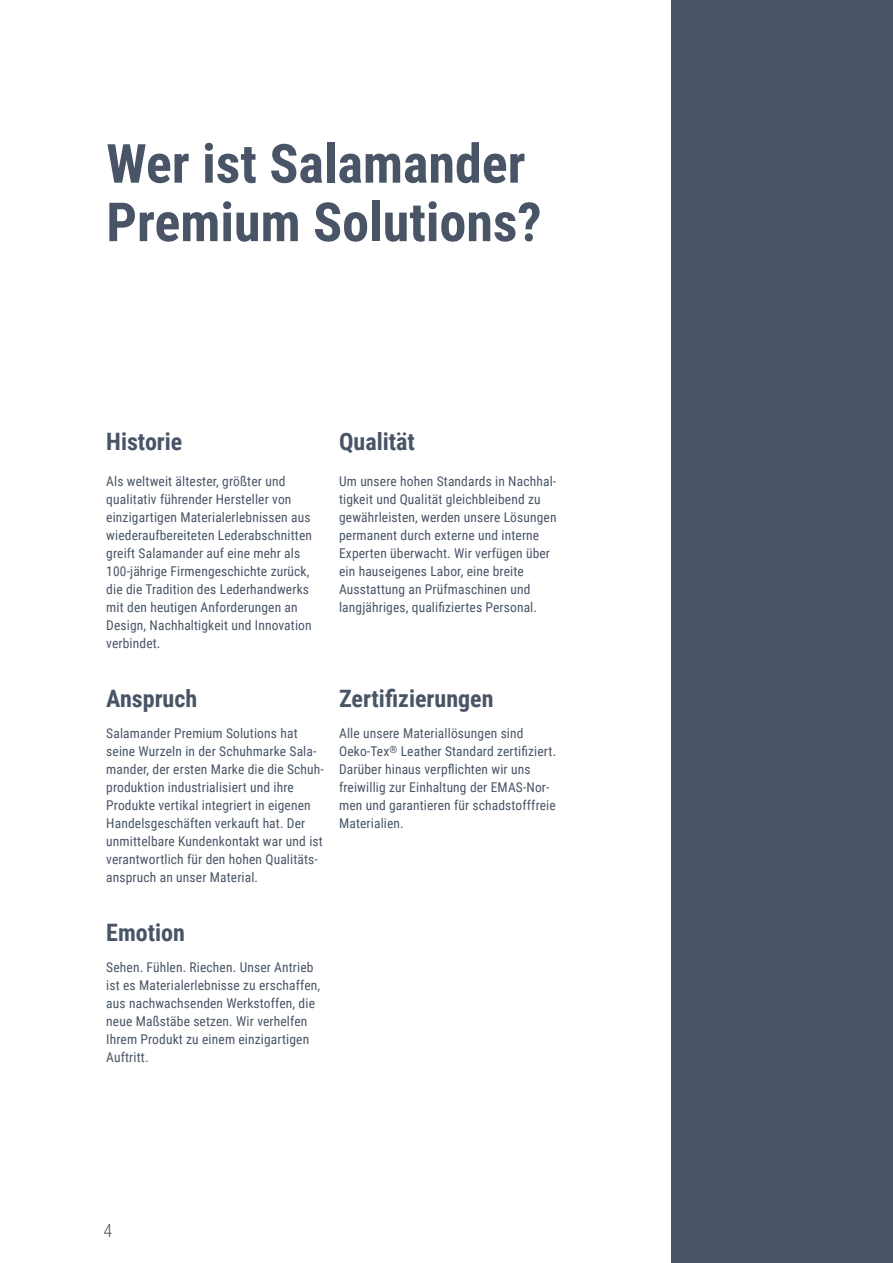
<style>
.page{position:relative;width:893px;height:1263px;background:#fff}
.page>*{position:absolute;margin:0;border:0;box-sizing:border-box;transform-origin:0 0}
.t1{font:700 54px/58.5px "Roboto Condensed";color:#495566}
.t2{font:700 24px "Roboto Condensed";color:#495566}
.t3{font:300 18px "Roboto Condensed";color:#495566}
.t4{font:13.5px/18px "Roboto Condensed";letter-spacing:.01em;color:#495566}
</style>
<div class="page">
<div style="left:672px;top:0;width:221px;height:1263px;background:#495566"></div>
<h1 class="t1" style="left:106px;top:132px;width:437px">Wer ist Salamander<br>Premium Solutions?</h1>
<h2 class="t2" style="left:106px;top:425px;width:78px">Historie</h2>
<p class="t4" style="left:106px;top:472px;width:207px">Als weltweit ältester, größter und qualitativ führender Hersteller von einzigartigen Materialerlebnissen aus wiederaufbereiteten Lederabschnitten greift Salamander auf eine mehr als 100-jährige Firmengeschichte zurück, die die Tradition des Lederhandwerks mit den heutigen Anforderungen an Design, Nachhaltigkeit und Innovation verbindet.</p>
<h2 class="t2" style="left:339px;top:425px;width:77px">Qualität</h2>
<p class="t4" style="left:339px;top:472px;width:219px">Um unsere hohen Standards in Nachhal&shy;tigkeit und Qualität gleichbleibend zu gewährleisten, werden unsere Lösungen permanent durch externe und interne Experten überwacht. Wir verfügen über ein hauseigenes Labor, eine breite Ausstattung an Prüfmaschinen und langjähriges, qualifiziertes Personal.</p>
<h2 class="t2" style="left:106px;top:682px;width:92px">Anspruch</h2>
<p class="t4" style="left:106px;top:724px;width:219px">Salamander Premium Solutions hat seine Wurzeln in der Schuhmarke Sala&shy;mander, der ersten Marke die die Schuh&shy;produktion industrialisiert und ihre Produkte vertikal integriert in eigenen Handelsgeschäften verkauft hat. Der unmittelbare Kundenkontakt war und ist verantwortlich für den hohen Qualitäts&shy;anspruch an unser Material.</p>
<h2 class="t2" style="left:106px;top:915px;width:80px">Emotion</h2>
<p class="t4" style="left:106px;top:958px;width:215px">Sehen. Fühlen. Riechen. Unser Antrieb ist es Materialerlebnisse zu erschaffen, aus nachwachsenden Werkstoffen, die neue Maßstäbe setzen. Wir verhelfen Ihrem Produkt zu einem einzigartigen Auftritt.</p>
<h2 class="t2" style="left:339px;top:681px;width:156px">Zertifizierungen</h2>
<p class="t4" style="left:339px;top:724px;width:219px">Alle unsere Materiallösungen sind Oeko-Tex<sup>®</sup> Leather Standard zertifiziert.<br>Darüber hinaus verpflichten wir uns freiwillig zur Einhaltung der EMAS-Nor&shy;men und garantieren für schadstofffreie Materialien.</p>
<h3 class="t3" style="left:103px;top:1218px;width:10px">4</h3>
</div>
